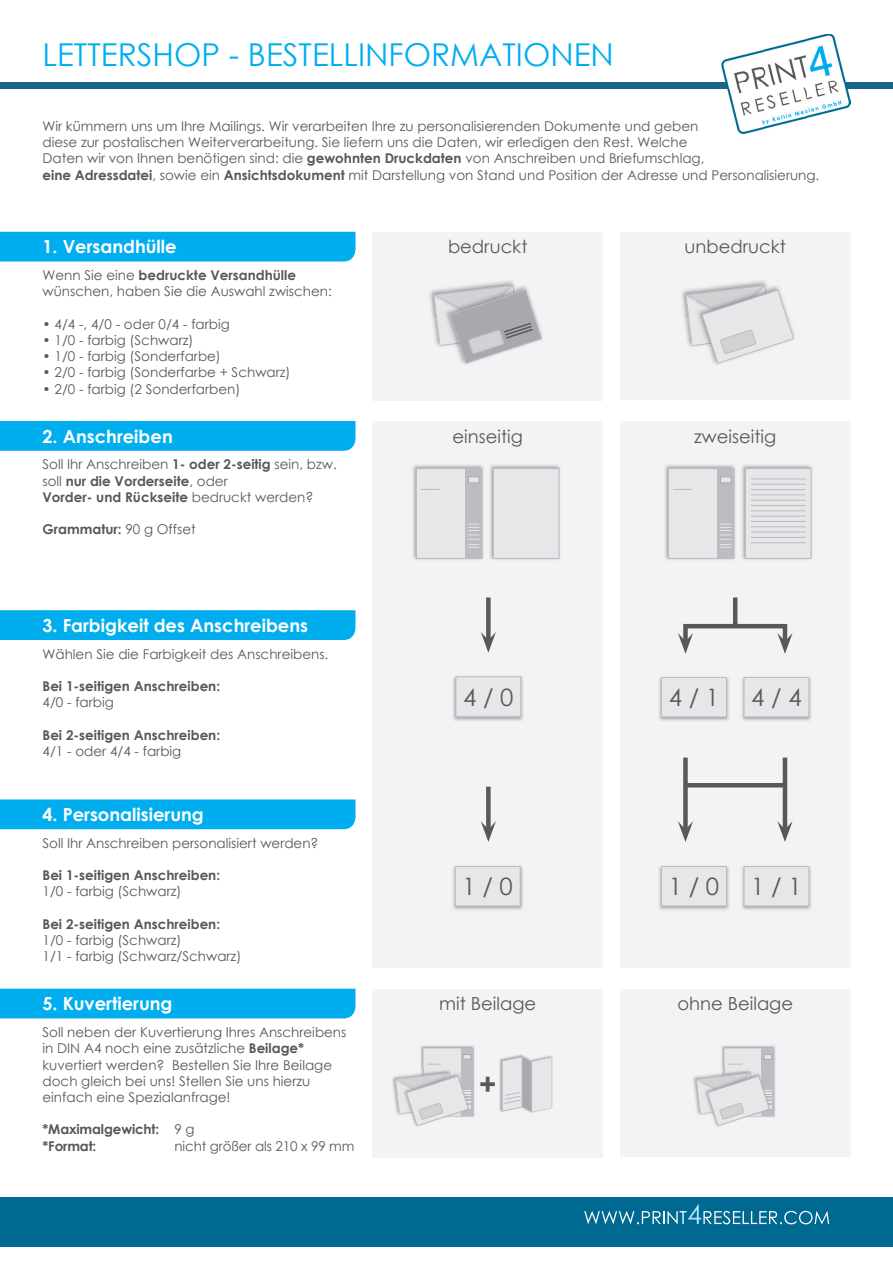
<style>
.page{position:relative;width:893px;height:1263px;background:#fff}
.page>*{position:absolute;margin:0;border:0;box-sizing:border-box;transform-origin:0 0}
.t1{font:31.5px "Century Gothic";color:#00aeef}
.t2{font:700 30px "Century Gothic";color:#57585a}
.t3{font:24px "Century Gothic";color:#57585a}
.t4{font:700 18px "Century Gothic";color:#fff}
.t5{font:18px "Century Gothic";color:#57585a}
.t6{font:13.5px/16.2px "Century Gothic";color:#57585a}
.t7{font:700 13.5px/16.2px "Century Gothic";color:#57585a}
.s1{font-weight:700}
.s2{font-weight:400}
</style>
<div class="page">
<div style="left:0;top:1197px;width:893px;height:50px;background:#006991"></div>
<svg style="left:584px;top:1204px;width:245px;height:20px"></svg>
<div style="left:620px;top:232px;width:230px;height:168px;background:#f2f3f4"></div>
<div style="left:620px;top:421px;width:230px;height:546px;background:#f2f3f4"></div>
<div style="left:620px;top:989px;width:230px;height:168px;background:#f2f3f4"></div>
<div style="left:372px;top:232px;width:231px;height:169px;background:#f2f3f4"></div>
<div style="left:372px;top:421px;width:231px;height:546px;background:#f2f3f4"></div>
<div style="left:372px;top:989px;width:231px;height:169px;background:#f2f3f4"></div>
<div style="left:0;top:83px;width:893px;height:6px;background:#18668c"></div>
<div style="left:0;top:232px;width:355px;height:29px;background:#00aeef"></div>
<div style="left:0;top:421px;width:355px;height:30px;background:#00aeef"></div>
<div style="left:0;top:610px;width:355px;height:30px;background:#00aeef"></div>
<div style="left:0;top:799px;width:355px;height:30px;background:#00aeef"></div>
<div style="left:0;top:989px;width:355px;height:29px;background:#00aeef"></div>
<img style="left:721px;top:34px;width:129px;height:100px">
<img style="left:430px;top:281px;width:84px;height:40px">
<img style="left:432px;top:283px;width:82px;height:35px">
<img style="left:444px;top:284px;width:71px;height:1px">
<img style="left:682px;top:281px;width:84px;height:40px">
<img style="left:684px;top:283px;width:82px;height:35px">
<img style="left:696px;top:284px;width:71px;height:1px">
<svg style="left:685px;top:285px;width:109px;height:79px"></svg>
<img style="left:413px;top:465px;width:70px;height:95px">
<div style="left:416px;top:468px;width:66px;height:91px;background:#e6e7e9;border:1px solid #bcbdc0"></div>
<div style="left:465px;top:469px;width:17px;height:89px;background:#bcbdc0"></div>
<svg style="left:468px;top:524px;width:11px;height:24px"></svg>
<svg style="left:421px;top:489px;width:19px;height:1px"></svg>
<div style="left:468px;top:476px;width:11px;height:7px;background:#e6e7e9;border:1px solid #a8a9ad"></div>
<img style="left:490px;top:465px;width:70px;height:95px">
<div style="left:493px;top:468px;width:66px;height:91px;background:#e6e7e9;border:1px solid #bcbdc0"></div>
<img style="left:453px;top:676px;width:70px;height:45px">
<div style="left:456px;top:677px;width:65px;height:39px;background:#e6e7e9"></div>
<div style="left:456px;top:676px;width:65px;height:40px;border:1px solid #bcbdc0"></div>
<img style="left:453px;top:866px;width:70px;height:44px">
<div style="left:455px;top:866px;width:65px;height:40px;background:#e6e7e9"></div>
<div style="left:455px;top:866px;width:65px;height:40px;border:1px solid #bcbdc0"></div>
<img style="left:659px;top:866px;width:70px;height:44px">
<div style="left:661px;top:866px;width:65px;height:40px;background:#e6e7e9"></div>
<div style="left:661px;top:866px;width:66px;height:40px;border:1px solid #bcbdc0"></div>
<img style="left:742px;top:866px;width:69px;height:44px">
<div style="left:744px;top:866px;width:65px;height:40px;background:#e6e7e9"></div>
<div style="left:744px;top:866px;width:65px;height:40px;border:1px solid #bcbdc0"></div>
<img style="left:659px;top:677px;width:70px;height:44px">
<div style="left:661px;top:677px;width:65px;height:40px;background:#e6e7e9"></div>
<div style="left:661px;top:677px;width:66px;height:40px;border:1px solid #bcbdc0"></div>
<img style="left:742px;top:677px;width:69px;height:44px">
<div style="left:744px;top:677px;width:65px;height:40px;background:#e6e7e9"></div>
<div style="left:744px;top:677px;width:65px;height:40px;border:1px solid #bcbdc0"></div>
<img style="left:665px;top:465px;width:70px;height:95px">
<div style="left:668px;top:468px;width:66px;height:91px;background:#e6e7e9;border:1px solid #bcbdc0"></div>
<div style="left:717px;top:469px;width:17px;height:89px;background:#bcbdc0"></div>
<svg style="left:673px;top:489px;width:19px;height:1px"></svg>
<div style="left:720px;top:476px;width:11px;height:7px;background:#e6e7e9;border:1px solid #a8a9ad"></div>
<img style="left:742px;top:465px;width:70px;height:95px">
<div style="left:745px;top:468px;width:66px;height:91px;background:#e6e7e9;border:1px solid #bcbdc0"></div>
<hr style="left:751px;top:479px;width:55px;height:1px;background:#bcbdc0">
<hr style="left:751px;top:489px;width:55px;height:1px;background:#bcbdc0">
<hr style="left:751px;top:500px;width:55px;height:1px;background:#bcbdc0">
<hr style="left:751px;top:510px;width:55px;height:1px;background:#bcbdc0">
<hr style="left:751px;top:521px;width:55px;height:1px;background:#bcbdc0">
<hr style="left:751px;top:532px;width:55px;height:1px;background:#bcbdc0">
<hr style="left:751px;top:542px;width:55px;height:1px;background:#bcbdc0">
<hr style="left:751px;top:484px;width:55px;height:1px;background:#bcbdc0">
<hr style="left:751px;top:495px;width:55px;height:1px;background:#bcbdc0">
<hr style="left:751px;top:505px;width:55px;height:1px;background:#bcbdc0">
<hr style="left:751px;top:516px;width:55px;height:1px;background:#bcbdc0">
<hr style="left:751px;top:526px;width:55px;height:1px;background:#bcbdc0">
<hr style="left:751px;top:537px;width:55px;height:1px;background:#bcbdc0">
<svg style="left:720px;top:524px;width:12px;height:24px"></svg>
<div style="left:486px;top:597px;width:5px;height:43px;background:#57585a"></div>
<svg style="left:481px;top:632px;width:15px;height:21px"></svg>
<div style="left:486px;top:787px;width:5px;height:42px;background:#57585a"></div>
<svg style="left:481px;top:821px;width:15px;height:21px"></svg>
<div style="left:683px;top:787px;width:5px;height:42px;background:#57585a"></div>
<svg style="left:678px;top:821px;width:15px;height:21px"></svg>
<hr style="left:783px;top:787px;width:4px;height:42px;background:#57585a">
<svg style="left:777px;top:821px;width:15px;height:21px"></svg>
<hr style="left:733px;top:597px;width:4px;height:28px;background:#57585a">
<div style="left:683px;top:624px;width:104px;height:19px;border:4px solid #57585a"></div>
<svg style="left:678px;top:633px;width:15px;height:21px"></svg>
<svg style="left:777px;top:633px;width:15px;height:21px"></svg>
<div style="left:683px;top:755px;width:104px;height:32px;border:4px solid #57585a"></div>
<img style="left:549px;top:1055px;width:4px;height:52px">
<img style="left:499px;top:1055px;width:25px;height:57px">
<svg style="left:502px;top:1056px;width:50px;height:56px"></svg>
<img style="left:421px;top:1045px;width:54px;height:72px">
<img style="left:392px;top:1077px;width:3px;height:25px">
<img style="left:394px;top:1076px;width:1px;height:19px">
<svg style="left:395px;top:1048px;width:78px;height:78px"></svg>
<img style="left:722px;top:1045px;width:53px;height:72px">
<img style="left:693px;top:1077px;width:3px;height:25px">
<img style="left:695px;top:1076px;width:1px;height:19px">
<svg style="left:696px;top:1048px;width:78px;height:78px"></svg>
<svg style="left:433px;top:285px;width:109px;height:79px"></svg>
<h1 class="t1" style="left:43px;top:33px;width:573px">LETTERSHOP - BESTELLINFORMATIONEN</h1>
<p class="t6" style="left:43px;top:118px;width:778px">Wir kümmern uns um Ihre Mailings. Wir verarbeiten Ihre zu personalisierenden Dokumente und geben<br>diese zur postalischen Weiterverarbeitung. Sie liefern uns die Daten, wir erledigen den Rest. Welche<br>Daten wir von Ihnen benötigen sind: die <span class="s1">gewohnten Druckdaten</span> von Anschreiben und Briefumschlag,<br><span class="s1">eine Adressdatei</span>, sowie ein <span class="s1">Ansichtsdokument</span> mit Darstellung von Stand und Position der Adresse und Personalisierung.</p>
<h3 class="t4" style="left:43px;top:233px;width:136px">1. Versandhülle</h3>
<h3 class="t5" style="left:448px;top:234px;width:81px">bedruckt</h3>
<p class="t6" style="left:43px;top:267px;width:291px">Wenn Sie eine <span class="s1">bedruckte Versandhülle </span>wünschen, haben Sie die Auswahl zwischen:</p>
<p class="t6" style="left:43px;top:316px;width:189px">• 4/4 -, 4/0 - oder 0/4 - farbig</p>
<p class="t6" style="left:43px;top:332px;width:152px">• 1/0 - farbig (Schwarz)</p>
<p class="t6" style="left:43px;top:348px;width:180px">• 1/0 - farbig (Sonderfarbe)</p>
<p class="t6" style="left:43px;top:364px;width:250px">• 2/0 - farbig (Sonderfarbe + Schwarz)</p>
<p class="t6" style="left:43px;top:380px;width:199px">• 2/0 - farbig (2 Sonderfarben)</p>
<h3 class="t5" style="left:684px;top:234px;width:103px">unbedruckt</h3>
<h3 class="t4" style="left:43px;top:422px;width:132px">2. Anschreiben</h3>
<h3 class="t5" style="left:694px;top:423px;width:84px">zweiseitig</h3>
<h3 class="t5" style="left:453px;top:423px;width:72px">einseitig</h3>
<p class="t6" style="left:43px;top:456px;width:296px">Soll Ihr Anschreiben <span class="s1">1- oder 2-seitig</span> sein, bzw. soll <span class="s1">nur die Vorderseite</span>, oder<br><span class="s1">Vorder- und Rückseite</span> bedruckt werden?</p>
<p class="t7" style="left:43px;top:521px;width:155px">Grammatur: <span class="s2">90 g Offset</span></p>
<h3 class="t4" style="left:43px;top:612px;width:267px">3. Farbigkeit des Anschreibens</h3>
<p class="t6" style="left:43px;top:645px;width:287px">Wählen Sie die Farbigkeit des Anschreibens.</p>
<p class="t7" style="left:43px;top:677px;width:179px">Bei 1-seitigen Anschreiben:</p>
<p class="t6" style="left:43px;top:694px;width:73px">4/0 - farbig</p>
<p class="t7" style="left:43px;top:726px;width:179px">Bei 2-seitigen Anschreiben:</p>
<p class="t6" style="left:43px;top:743px;width:140px">4/1 - oder 4/4 - farbig</p>
<h3 class="t4" style="left:43px;top:801px;width:163px">4. Personalisierung</h3>
<p class="t6" style="left:43px;top:835px;width:278px">Soll Ihr Anschreiben personalisiert werden?</p>
<p class="t7" style="left:43px;top:867px;width:179px">Bei 1-seitigen Anschreiben:</p>
<p class="t6" style="left:43px;top:883px;width:140px">1/0 - farbig (Schwarz)</p>
<p class="t7" style="left:43px;top:915px;width:179px">Bei 2-seitigen Anschreiben:</p>
<p class="t6" style="left:43px;top:932px;width:200px">1/0 - farbig (Schwarz)<br>1/1 - farbig (Schwarz/Schwarz)</p>
<h3 class="t4" style="left:43px;top:990px;width:131px">5. Kuvertierung</h3>
<p class="t6" style="left:43px;top:1024px;width:305px">Soll neben der Kuvertierung Ihres Anschreibens in DIN A4 noch eine zusätzliche <span class="s1">Beilage* </span>kuvertiert werden? Bestellen Sie Ihre Beilage doch gleich bei uns! Stellen Sie uns hierzu einfach eine Spezialanfrage!</p>
<p class="t7" style="left:43px;top:1121px;width:154px">*Maximalgewicht: <span class="s2">9 g </span>*Format:</p>
<p class="t6" style="left:175px;top:1137px;width:181px">nicht größer als 210 x 99 mm</p>
<h3 class="t3" style="left:463px;top:680px;width:52px">4 / 0</h3>
<h3 class="t3" style="left:669px;top:681px;width:52px">4 / 1</h3>
<h3 class="t3" style="left:751px;top:681px;width:52px">4 / 4</h3>
<h3 class="t3" style="left:463px;top:870px;width:52px">1 / 0</h3>
<h3 class="t3" style="left:669px;top:870px;width:52px">1 / 0</h3>
<h3 class="t3" style="left:751px;top:870px;width:52px">1 / 1</h3>
<h3 class="t5" style="left:439px;top:991px;width:98px">mit Beilage</h3>
<h2 class="t2" style="left:479px;top:1061px;width:19px">+</h2>
<h3 class="t5" style="left:677px;top:991px;width:117px">ohne Beilage</h3>
</div>
